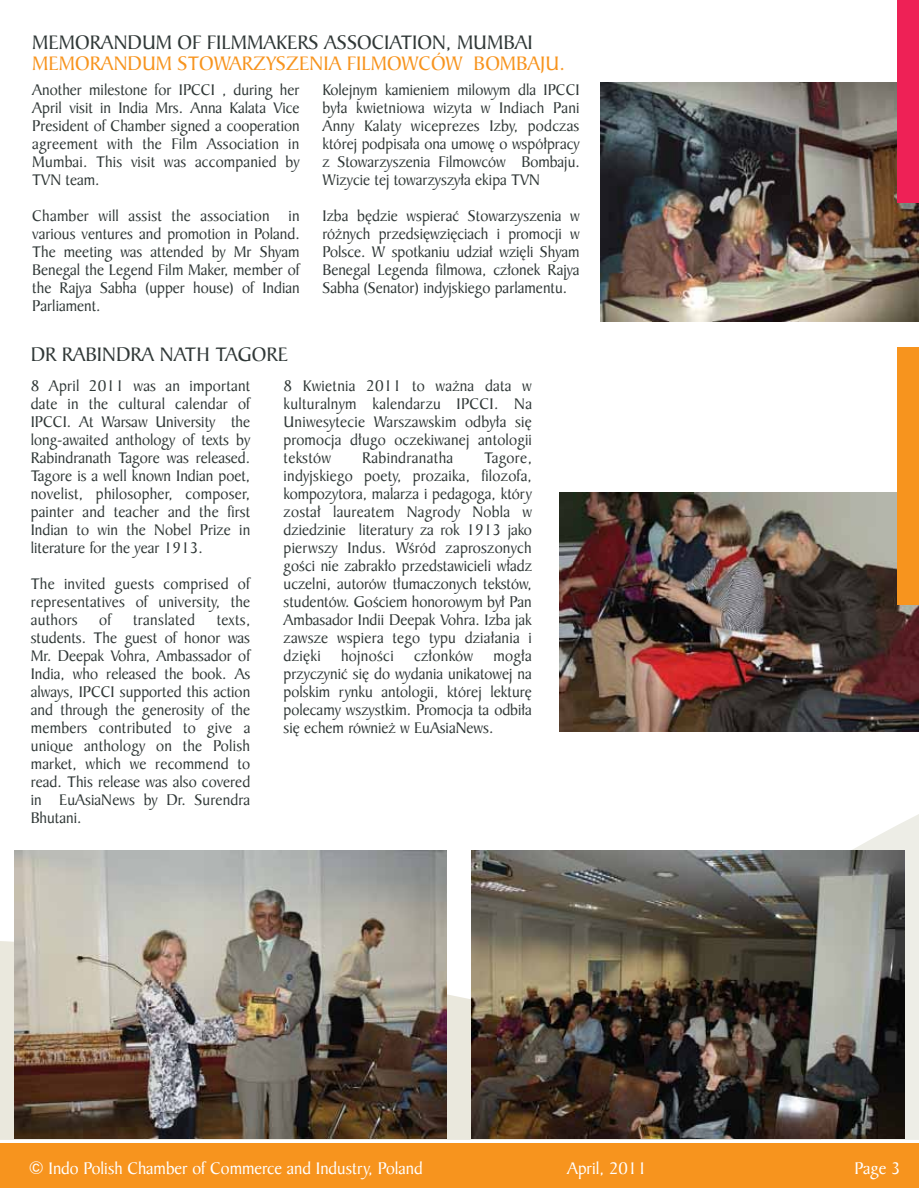
<style>
.page{position:relative;width:919px;height:1188px;background:#fff}
.page>*{position:absolute;margin:0;border:0;box-sizing:border-box;transform-origin:0 0}
.t1{font:21px "Baker Signet EU";color:#303837}
.t2{font:21px "Baker Signet EU";color:#f7941e}
.t3{font:18px "Baker Signet EU";color:#fff}
.t4{font:16.5px/18px "Baker Signet EU";color:#303837;text-align:justify}
.t5{font:16.5px "Baker Signet EU";letter-spacing:.02em;color:#303837}
</style>
<div class="page">
<svg style="left:628px;top:731px;width:290px;height:409px"></svg>
<svg style="left:0;top:936px;width:617px;height:204px;fill:#eae8dd"></svg>
<div style="left:0;top:1143px;width:918px;height:45px;background:#f7941e"></div>
<img style="left:559px;top:492px;width:359px;height:239px">
<img style="left:14px;top:851px;width:432px;height:287px">
<img style="left:471px;top:851px;width:432px;height:287px">
<img style="left:600px;top:83px;width:318px;height:238px">
<div style="left:897px;top:347px;width:21px;height:257px;background:#f7941e"></div>
<div style="left:897px;top:0;width:21px;height:203px;background:#ee2156"></div>
<p class="t1" style="left:32px;top:30px;width:501px">MEMORANDUM OF FILMMAKERS ASSOCIATION, MUMBAI</p>
<p class="t2" style="left:32px;top:51px;width:534px">MEMORANDUM STOWARZYSZENIA FILMOWCÓW BOMBAJU.</p>
<p class="t4" style="left:32px;top:80px;width:269px">Another milestone for IPCCI , during her April visit in India Mrs. Anna Kalata Vice President of Chamber signed a cooperation agreement with the Film Association in Mumbai. This visit was accompanied by TVN team.</p>
<p class="t4" style="left:32px;top:206px;width:269px">Chamber will assist the association in various ventures and promotion in Poland.<br>The meeting was attended by Mr Shyam Benegal the Legend Film Maker, member of the Rajya Sabha (upper house) of Indian Parliament.</p>
<p class="t1" style="left:31px;top:342px;width:259px">DR RABINDRA NATH TAGORE</p>
<p class="t4" style="left:322px;top:80px;width:258px">Kolejnym kamieniem milowym dla IPCCI była kwietniowa wizyta w Indiach Pani Anny Kalaty wiceprezes Izby, podczas której podpisała ona umowę o współpracy z Stowarzyszenia Filmowców Bombaju.<br>Wizycie tej towarzyszyła ekipa TVN</p>
<p class="t4" style="left:322px;top:206px;width:259px">Izba będzie wspierać Stowarzyszenia w różnych przedsięwzięciach i promocji w Polsce. W spotkaniu udział wzięli Shyam Benegal Legenda filmowa, członek Rajya Sabha (Senator) indyjskiego parlamentu.</p>
<p class="t4" style="left:31px;top:377px;width:221px">8 April 2011 was an important date in the cultural calendar of IPCCI. At Warsaw University the long-awaited anthology of texts by Rabindranath Tagore was released.<br>Tagore is a well known Indian poet, novelist, philosopher, composer, painter and teacher and the first Indian to win the Nobel Prize in literature for the year 1913.</p>
<p class="t4" style="left:31px;top:575px;width:221px">The invited guests comprised of representatives of university, the authors</p>
<p class="t4" style="left:99px;top:611px;width:14px">of</p>
<p class="t5" style="left:133px;top:610px;width:64px">translated</p>
<p class="t4" style="left:31px;top:611px;width:221px;text-indent:186px">texts, students. The guest of honor was Mr. Deepak Vohra, Ambassador of India, who released the book. As always, IPCCI supported this action and through the generosity of the members contributed to give a unique anthology on the Polish market, which we recommend to read. This release was also covered in EuAsiaNews by Dr. Surendra Bhutani.</p>
<p class="t4" style="left:283px;top:377px;width:250px">8 Kwietnia 2011 to ważna data w kulturalnym kalendarzu IPCCI. Na Uniwesytecie Warszawskim odbyła się promocja długo oczekiwanej antologii tekstów</p>
<p class="t5" style="left:362px;top:448px;width:93px">Rabindranatha</p>
<p class="t4" style="left:283px;top:449px;width:250px;text-indent:200px">Tagore, indyjskiego poety, prozaika, filozofa, kompozytora, malarza i pedagoga, który został laureatem Nagrody Nobla w dziedzinie literatury za rok 1913 jako pierwszy Indus. Wśród zaproszonych gości nie zabrakło przedstawicieli władz uczelni, autorów tłumaczonych tekstów, studentów. Gościem honorowym był Pan Ambasador Indii Deepak Vohra. Izba jak zawsze wspiera tego typu działania i dzięki hojności członków mogła przyczynić się do wydania unikatowej na polskim rynku antologii, której lekturę polecamy wszystkim. Promocja ta odbiła się echem również w EuAsiaNews.</p>
<p class="t3" style="left:29px;top:1158px;width:395px">© Indo Polish Chamber of Commerce and Industry, Poland</p>
<p class="t3" style="left:567px;top:1158px;width:105px">February, 2011</p>
<p class="t3" style="left:567px;top:1158px;width:81px">April, 2011</p>
<p class="t3" style="left:853px;top:1158px;width:48px">Page 3</p>
</div>
